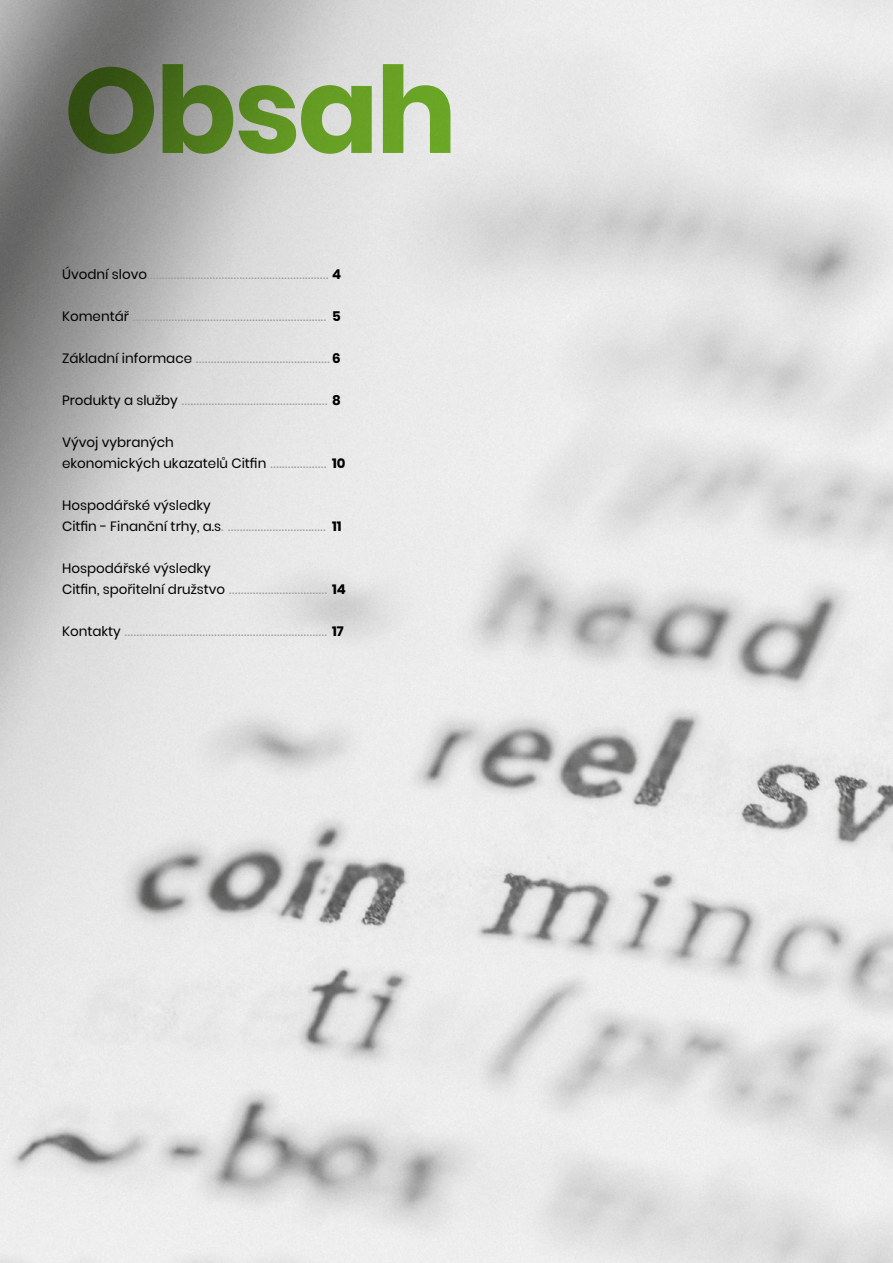
<style>
.page{position:relative;width:893px;height:1263px;background:#fff}
.page>*{position:absolute;margin:0;border:0;box-sizing:border-box;transform-origin:0 0}
.t1{font:700 120px "Poppins";letter-spacing:-.025em;color:#76b82a}
.t2{font:13.5px "Poppins";color:#9d9d9c}
.t3{font:13.5px/21px "Poppins";color:#000}
.s1{color:#000}
.s2{font-weight:700;color:#000}
.s3{color:#9d9d9c}
.s4{font-weight:700}
</style>
<div class="page">
<img style="left:0;top:0;width:893px;height:1263px">
<h1 class="t1" style="left:64px;top:41px;width:395px">Obsah</h1>
<p class="t2" style="left:62px;top:267px;width:281px"><span class="s1">Úvodní slovo</span>............................................................. <span class="s2">4</span></p>
<p class="t2" style="left:62px;top:309px;width:280px"><span class="s1">Komentář</span> ................................................................. <span class="s2">5</span></p>
<p class="t2" style="left:62px;top:351px;width:280px"><span class="s1">Základní informace</span> ............................................. <span class="s2">6</span></p>
<p class="t2" style="left:62px;top:393px;width:280px"><span class="s1">Produkty a služby</span> ................................................. <span class="s2">8</span></p>
<p class="t3" style="left:62px;top:432px;width:285px">Vývoj vybraných<br>ekonomických ukazatelů Citfin <span class="s3">...................</span> <span class="s4">10</span></p>
<p class="t3" style="left:62px;top:495px;width:281px">Hospodářské výsledky<br>Citfin - Finanční trhy, a.s<span class="s3">. .................................</span> <span class="s4">11</span></p>
<p class="t3" style="left:62px;top:558px;width:285px">Hospodářské výsledky<br>Citfin, spořitelní družstvo <span class="s3">.................................</span> <span class="s4">14</span></p>
<p class="t2" style="left:62px;top:624px;width:283px"><span class="s1">Kontakty</span> .................................................................... <span class="s2">17</span></p>
</div>
